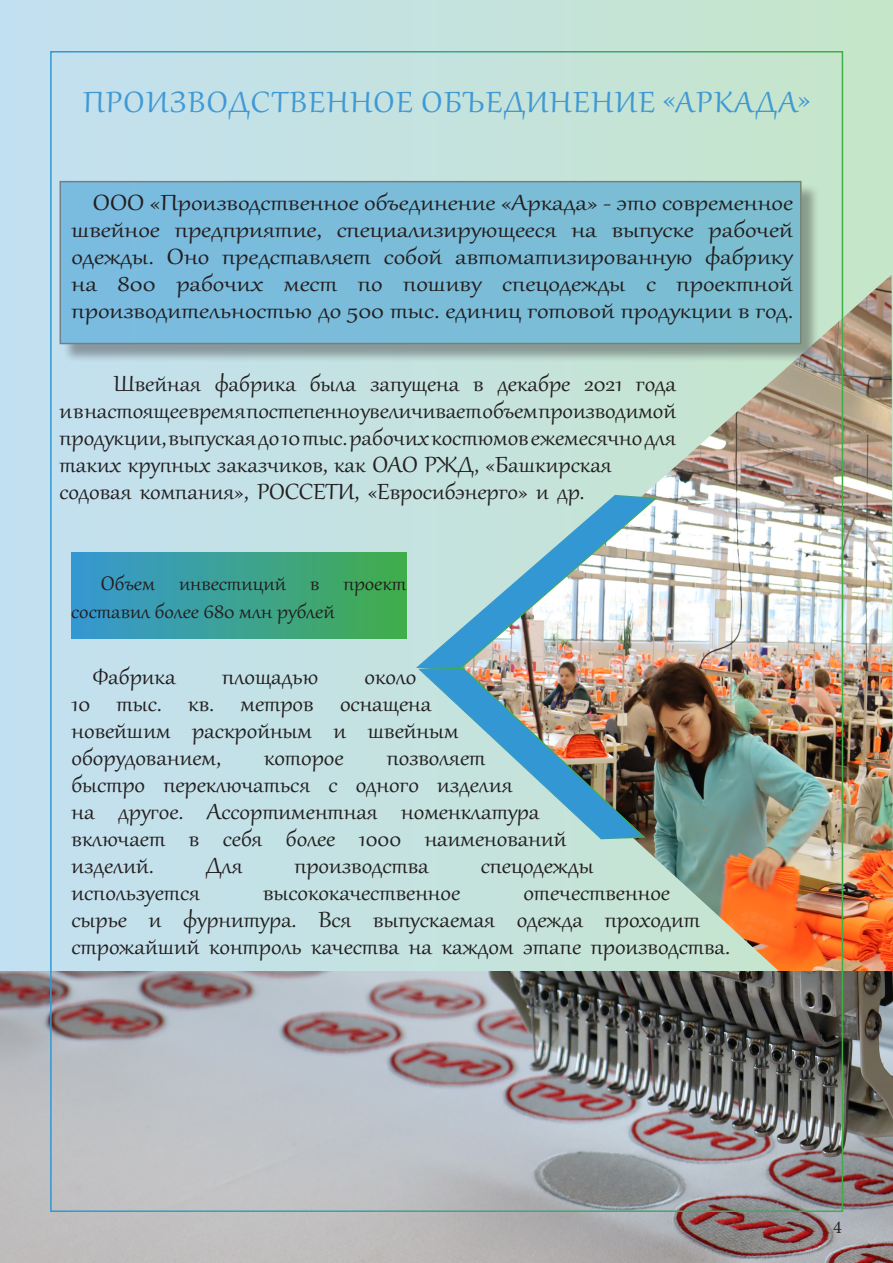
<style>
.page{position:relative;width:893px;height:1263px;background:#fff}
.page>*{position:absolute;margin:0;border:0;box-sizing:border-box;transform-origin:0 0}
.t1{font:36px "Gabriola";letter-spacing:.04em;color:#4099d4;scale:1.1 1}
.t2{font:27px/27px "Gabriola";color:#231f20;scale:1.1 1}
.t3{font:27px/27px "Gabriola";color:#231f20;text-align:justify;scale:1.2 1}
.t4{font:24px/28.8px "Gabriola";color:#231f20;scale:1.1 1}
.t5{font:18px "Minion Pro";color:#231f20}
</style>
<div class="page">
<div style="left:0;top:0;width:893px;height:1263px;background:linear-gradient(to right,#c2dff2,#c5e5c8)"></div>
<img style="left:457px;top:275px;width:436px;height:697px">
<div style="left:62px;top:183px;width:758px;height:180px;background:#231f20;opacity:.75"></div>
<div style="left:60px;top:182px;width:741px;height:161px;background:#7bbdd9"></div>
<img style="left:414px;top:494px;width:245px;height:346px">
<img style="left:0;top:972px;width:893px;height:291px">
<div style="left:71px;top:553px;width:335px;height:86px;background:linear-gradient(to right,#3797d5,#41ad4c)"></div>
<p class="t1" style="left:83px;top:78px;width:663px">ПРОИЗВОДСТВЕННОЕ ОБЪЕДИНЕНИЕ «АРКАДА»</p>
<p class="t3" style="left:72px;top:187px;width:603px;text-indent:21px">ООО «Производственное объединение «Аркада» - это современное швейное предприятие, специализирующееся на выпуске рабочей одежды. Оно представляет собой автоматизированную фабрику на 800 рабочих мест по пошиву спецодежды с проектной производительностью до 500 тыс. единиц готовой продукции в год.</p>
<p class="t2" style="left:114px;top:368px;width:513px">Швейная фабрика была запущена в декабре 2021 года</p>
<p class="t2" style="left:60px;top:395px;width:562px">и в настоящее время постепенно увеличивает объем производимой продукции, выпуская до 10 тыс. рабочих костюмов ежемесячно для таких крупных заказчиков, как ОАО РЖД, «Башкирская содовая компания», РОССЕТИ, «Евросибэнерго» и др.</p>
<p class="t4" style="left:71px;top:567px;width:306px;text-indent:30px">Объем инвестиций в проект составил более 680 млн рублей</p>
<p class="t2" style="left:93px;top:661px;width:77px">Фабрика</p>
<p class="t2" style="left:222px;top:661px;width:89px">площадью</p>
<p class="t2" style="left:72px;top:661px;width:353px;text-indent:293px">около<br>10 тыс. кв. метров оснащена новейшим раскройным и швейным оборудованием,</p>
<p class="t2" style="left:72px;top:742px;width:451px;text-indent:315px">позволяет<br>быстро переключаться с одного изделия<br>на другое. Ассортиментная номенклатура включает в себя более 1000 наименований изделий.</p>
<p class="t2" style="left:264px;top:742px;width:74px">которое</p>
<p class="t2" style="left:205px;top:850px;width:35px">Для</p>
<p class="t2" style="left:294px;top:850px;width:124px">производства</p>
<p class="t2" style="left:481px;top:850px;width:104px">спецодежды</p>
<p class="t2" style="left:72px;top:877px;width:118px">используется</p>
<p class="t2" style="left:263px;top:877px;width:181px">высококачественное</p>
<p class="t2" style="left:72px;top:877px;width:600px;text-indent:452px">отечественное сырье и фурнитура. Вся выпускаемая одежда проходит строжайший контроль качества на каждом этапе производства.</p>
<p class="t5" style="left:833px;top:1215px;width:10px">4</p>
</div>
